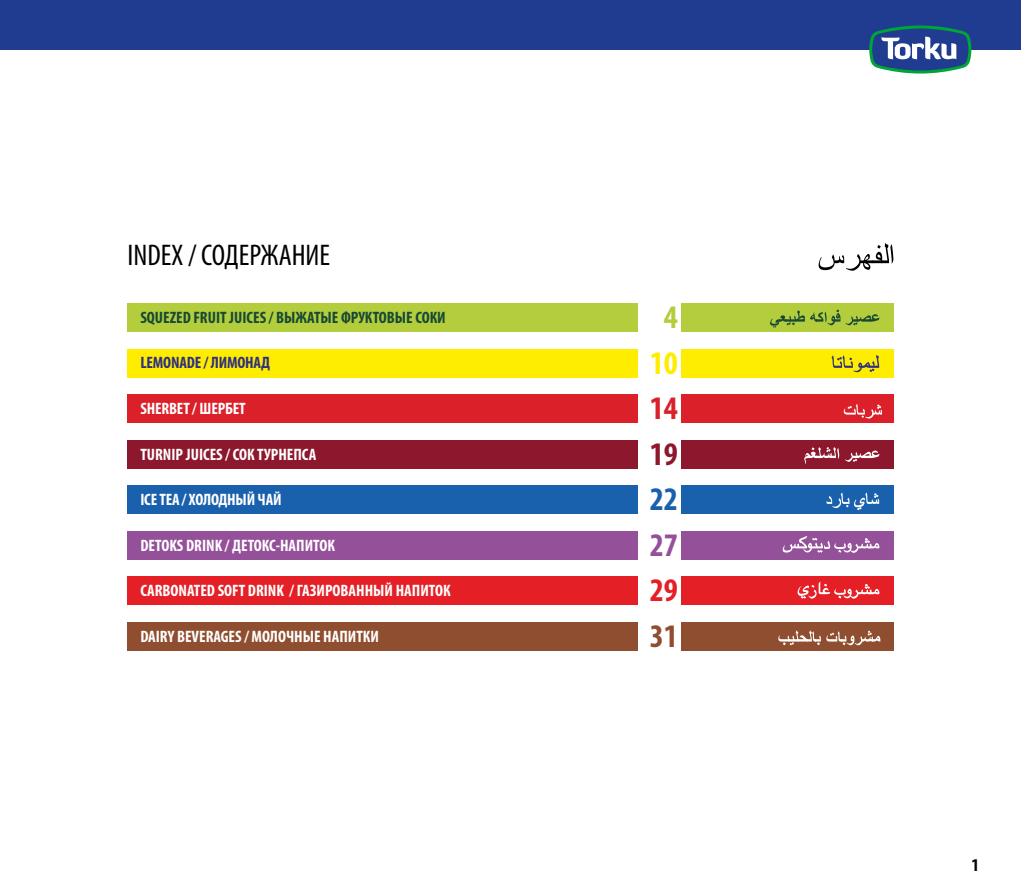
<style>
.page{position:relative;width:1021px;height:893px;background:#fff}
.page>*{position:absolute;margin:0;border:0;box-sizing:border-box;transform-origin:0 0}
.t1{font:700 condensed 33px "Myriad Pro";color:#8d182d}
.t2{font:700 condensed 33px "Myriad Pro";color:#1961ac}
.t3{font:700 condensed 33px "Myriad Pro";color:#95509a}
.t4{font:700 condensed 33px "Myriad Pro";color:#e51f26}
.t5{font:700 condensed 33px "Myriad Pro";color:#8f4e2f}
.t6{font:700 condensed 33px "Myriad Pro";color:#ffed00}
.t7{font:700 condensed 33px "Myriad Pro";color:#db2029}
.t8{font:700 condensed 33px "Myriad Pro";color:#b3cd3c}
.t9{font:condensed 30px "Myriad Pro";color:#000}
.t10{font:700 condensed 18px "Myriad Pro";color:#000}
.t11{font:700 condensed 16.65px "Myriad Pro";color:#fff}
.t12{font:700 condensed 16.65px "Myriad Pro";color:#174934}
.t13{font:700 condensed 16.65px "Myriad Pro";letter-spacing:-.01em;color:#2e3081}
</style>
<div class="page">
<svg style="left:818px;top:243px;width:75px;height:28px"></svg>
<div style="left:680px;top:440px;width:213px;height:28px;background:#8d182d"></div>
<svg style="left:804px;top:447px;width:75px;height:17px"></svg>
<div style="left:128px;top:440px;width:510px;height:28px;background:#8d182d"></div>
<div style="left:680px;top:486px;width:213px;height:28px;background:#1961ac"></div>
<div style="left:128px;top:486px;width:510px;height:28px;background:#1961ac"></div>
<div style="left:680px;top:531px;width:213px;height:28px;background:#95509a"></div>
<div style="left:128px;top:531px;width:510px;height:28px;background:#95509a"></div>
<div style="left:680px;top:577px;width:213px;height:28px;background:#e51f26"></div>
<div style="left:128px;top:577px;width:510px;height:28px;background:#e51f26"></div>
<div style="left:680px;top:303px;width:213px;height:29px;background:#b3cd3c"></div>
<div style="left:128px;top:303px;width:510px;height:29px;background:#b3cd3c"></div>
<svg style="left:770px;top:309px;width:109px;height:19px"></svg>
<div style="left:680px;top:622px;width:213px;height:29px;background:#8f4e2f"></div>
<div style="left:128px;top:622px;width:510px;height:29px;background:#8f4e2f"></div>
<svg style="left:778px;top:630px;width:102px;height:15px"></svg>
<div style="left:680px;top:349px;width:213px;height:28px;background:#ffed00"></div>
<div style="left:128px;top:349px;width:510px;height:28px;background:#ffed00"></div>
<svg style="left:831px;top:355px;width:48px;height:17px"></svg>
<div style="left:680px;top:394px;width:213px;height:29px;background:#db2029"></div>
<div style="left:128px;top:394px;width:510px;height:29px;background:#db2029"></div>
<svg style="left:843px;top:404px;width:39px;height:15px"></svg>
<svg style="left:782px;top:536px;width:97px;height:17px"></svg>
<svg style="left:797px;top:581px;width:82px;height:18px"></svg>
<svg style="left:826px;top:492px;width:53px;height:18px"></svg>
<div style="left:0;top:0;width:1020px;height:50px;background:#1f3c90"></div>
<svg style="left:869px;top:26px;width:102px;height:48px"></svg>
<h2 class="t9" style="left:128px;top:237px;width:204px">INDEX / СОДЕРЖАНИЕ</h2>
<p class="t12" style="left:140px;top:307px;width:307px">SQUEZED FRUIT JUICES / ВЫЖАТЫЕ ФРУКТОВЫЕ СОКИ</p>
<h1 class="t8" style="left:663px;top:296px;width:16px">4</h1>
<p class="t13" style="left:140px;top:352px;width:131px">LEMONADE / ЛИМОНАД</p>
<h1 class="t6" style="left:649px;top:342px;width:30px">10</h1>
<p class="t11" style="left:140px;top:398px;width:107px">SHERBET / ШЕРБЕТ</p>
<h1 class="t7" style="left:649px;top:388px;width:30px">14</h1>
<p class="t11" style="left:140px;top:444px;width:177px">TURNIP JUICES / СОК ТУРНЕПСА</p>
<h1 class="t1" style="left:649px;top:433px;width:30px">19</h1>
<p class="t11" style="left:140px;top:489px;width:143px">ICE TEA / ХОЛОДНЫЙ ЧАЙ</p>
<h1 class="t2" style="left:649px;top:479px;width:30px">22</h1>
<p class="t11" style="left:140px;top:535px;width:196px">DETOKS DRINK / ДЕТОКС-НАПИТОК</p>
<h1 class="t3" style="left:649px;top:524px;width:30px">27</h1>
<p class="t11" style="left:140px;top:580px;width:312px">CARBONATED SOFT DRINK / ГАЗИРОВАННЫЙ НАПИТОК</p>
<h1 class="t4" style="left:649px;top:570px;width:30px">29</h1>
<p class="t11" style="left:140px;top:626px;width:240px">DAIRY BEVERAGES / МОЛОЧНЫЕ НАПИТКИ</p>
<h1 class="t5" style="left:649px;top:615px;width:30px">31</h1>
<p class="t10" style="left:971px;top:854px;width:9px">1</p>
</div>
